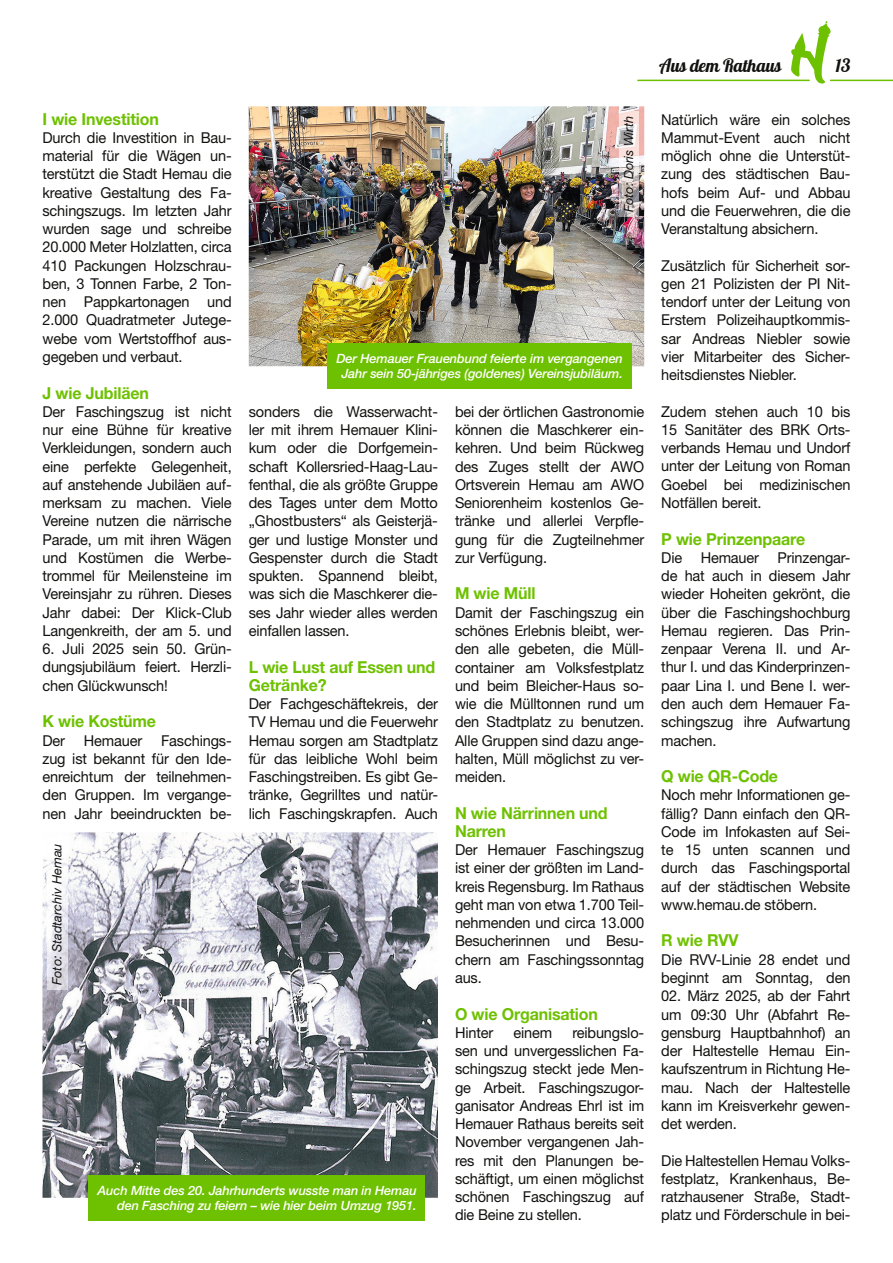
<style>
.page{position:relative;width:893px;height:1263px;background:#fff}
.page>*{position:absolute;margin:0;border:0;box-sizing:border-box;transform-origin:0 0}
.t1{font:18px "Galada";letter-spacing:-.01em;color:#11110f}
.t2{font:700 16.5px/18.3px "Helvetica Neue LT Std";letter-spacing:-.01em;color:#6ec100}
.t3{font:15px/18.3px "Helvetica Neue LT Std";letter-spacing:-.01em;color:#11110f;text-align:justify}
.t4{font:italic 500 12.75px/15px "Helvetica Neue LT Std";letter-spacing:-.01em;color:#fff;text-align:center}
.t5{font:italic 12.75px "Helvetica Neue LT Std";letter-spacing:-.005em;color:#11110f}
</style>
<div class="page">
<hr style="left:831px;top:80px;width:62px;height:1px;background:#6ec100">
<svg style="left:791px;top:21px;width:40px;height:63px"></svg>
<hr style="left:638px;top:80px;width:171px;height:1px;background:#6ec100">
<img style="left:249px;top:106px;width:395px;height:260px">
<div style="left:327px;top:344px;width:304px;height:45px;background:#6ec100"></div>
<img style="left:619px;top:112px;width:20px;height:105px">
<img style="left:43px;top:832px;width:395px;height:366px">
<div style="left:89px;top:1175px;width:336px;height:45px;background:#6ec100"></div>
<img style="left:48px;top:838px;width:19px;height:151px">
<p class="t1" style="left:659px;top:55px;width:124px">Aus dem Rathaus</p>
<p class="t1" style="left:835px;top:55px;width:16px">13</p>
<p class="t2" style="left:43px;top:109px;width:118px">I wie Investition</p>
<p class="t3" style="left:43px;top:128px;width:191px">Durch die Investition in Bau&shy;material für die Wägen un&shy;terstützt die Stadt Hemau die kreative Gestaltung des Fa&shy;schingszugs. Im letzten Jahr wurden sage und schreibe 20.000 Meter Holzlatten, circa 410 Packungen Holzschrau&shy;ben, 3 Tonnen Farbe, 2 Ton&shy;nen Pappkartonagen und 2.000 Quadratmeter Jutege&shy;webe vom Wertstoffhof aus&shy;gegeben und verbaut.</p>
<p class="t2" style="left:43px;top:383px;width:108px">J wie Jubiläen</p>
<p class="t3" style="left:43px;top:402px;width:191px">Der Faschingszug ist nicht nur eine Bühne für kreative Verkleidungen, sondern auch eine perfekte Gelegenheit, auf anstehende Jubiläen auf&shy;merksam zu machen. Viele Vereine nutzen die närrische Parade, um mit ihren Wägen und Kostümen die Werbe&shy;trommel für Meilensteine im Vereinsjahr zu rühren. Dieses Jahr dabei: Der Klick-Club Langenkreith, der am 5. und</p>
<p class="t3" style="left:43px;top:639px;width:191px">6. Juli 2025 sein 50. Grün&shy;dungsjubiläum feiert. Herzli&shy;chen Glückwunsch!</p>
<p class="t2" style="left:43px;top:712px;width:115px">K wie Kostüme</p>
<p class="t3" style="left:43px;top:731px;width:24px">Der</p>
<p class="t3" style="left:84px;top:731px;width:60px">Hemauer</p>
<p class="t5" style="left:621px;top:212px;width:98px;rotate:-90deg">Foto: Doris Wirth</p>
<p class="t4" style="left:336px;top:351px;width:288px">Der Hemauer Frauenbund feierte im vergangenen<br>Jahr sein 50-jähriges (goldenes) Vereinsjubiläum.</p>
<p class="t3" style="left:455px;top:402px;width:191px">bei der örtlichen Gastronomie können die Maschkerer ein&shy;kehren. Und beim Rückweg des Zuges stellt der AWO Ortsverein Hemau am AWO Seniorenheim kostenlos Ge&shy;tränke und allerlei Verpfle&shy;gung für die Zugteilnehmer zur Verfügung.</p>
<p class="t2" style="left:455px;top:584px;width:82px">M wie Müll</p>
<p class="t3" style="left:455px;top:603px;width:191px">Damit der Faschingszug ein schönes Erlebnis bleibt, wer&shy;den alle gebeten, die Müll&shy;container am Volksfestplatz und beim Bleicher-Haus so&shy;wie die Mülltonnen rund um den Stadtplatz zu benutzen.<br>Alle Gruppen sind dazu ange&shy;halten, Müll möglichst zu ver&shy;meiden.</p>
<p class="t2" style="left:455px;top:803px;width:154px">N wie Närrinnen und<br>Narren</p>
<p class="t3" style="left:455px;top:840px;width:191px">Der Hemauer Faschingszug ist einer der größten im Land&shy;kreis Regensburg. Im Rathaus geht man von etwa 1.700 Teil&shy;nehmenden und circa 13.000<br>Besucherinnen und Besu&shy;chern am Faschingssonntag aus.</p>
<p class="t2" style="left:455px;top:1004px;width:145px">O wie Organisation</p>
<p class="t3" style="left:455px;top:1023px;width:40px">Hinter</p>
<p class="t3" style="left:513px;top:1023px;width:40px">einem</p>
<p class="t3" style="left:249px;top:402px;width:191px">sonders die Wasserwacht&shy;ler mit ihrem Hemauer Klini&shy;kum oder die Dorfgemein&shy;schaft Kollersried-Haag-Lau&shy;fenthal, die als größte Gruppe des Tages unter dem Motto „Ghostbusters“ als Geisterjä&shy;ger und lustige Monster und Gespenster durch die Stadt spukten. Spannend bleibt, was sich die Maschkerer die&shy;ses Jahr wieder alles werden einfallen lassen.</p>
<p class="t2" style="left:249px;top:657px;width:188px">L wie Lust auf Essen und<br>Getränke?</p>
<p class="t3" style="left:249px;top:694px;width:191px">Der Fachgeschäftekreis, der TV Hemau und die Feuerwehr Hemau sorgen am Stadtplatz für das leibliche Wohl beim Faschingstreiben. Es gibt Ge&shy;tränke, Gegrilltes und natür&shy;lich Faschingskrapfen. Auch</p>
<p class="t3" style="left:43px;top:731px;width:191px;text-indent:119px">Faschings&shy;zug ist bekannt für den Ide&shy;enreichtum der teilnehmen&shy;den Gruppen. Im vergange&shy;nen Jahr beeindruckten be-</p>
<p class="t5" style="left:49px;top:985px;width:143px;rotate:-90deg">Foto: Stadtarchiv Hemau</p>
<p class="t3" style="left:455px;top:1023px;width:191px;text-indent:117px">reibungslo&shy;sen und unvergesslichen Fa&shy;schingszug steckt jede Men&shy;ge Arbeit. Faschingszugor&shy;ganisator Andreas Ehrl ist im Hemauer Rathaus bereits seit November vergangenen Jah&shy;res mit den Planungen be&shy;schäftigt, um einen möglichst schönen Faschingszug auf die Beine zu stellen.</p>
<p class="t4" style="left:98px;top:1183px;width:321px;text-align:right">Auch Mitte des 20. Jahrhunderts wusste man in Hemau den Fasching zu feiern – wie hier beim Umzug 1951.</p>
<p class="t3" style="left:661px;top:110px;width:191px">Natürlich wäre ein solches Mammut-Event auch nicht möglich ohne die Unterstüt&shy;zung des städtischen Bau&shy;hofs beim Auf- und Abbau und die Feuerwehren, die die Veranstaltung absichern.</p>
<p class="t3" style="left:661px;top:256px;width:191px">Zusätzlich für Sicherheit sor&shy;gen 21 Polizisten der PI Nit&shy;tendorf unter der Leitung von Erstem Polizeihauptkommis&shy;sar Andreas Niebler sowie vier Mitarbeiter des Sicher&shy;heitsdienstes Niebler.</p>
<p class="t3" style="left:661px;top:402px;width:191px">Zudem stehen auch 10 bis 15 Sanitäter des BRK Orts&shy;verbands Hemau und Undorf unter der Leitung von Roman Goebel bei medizinischen Notfällen bereit.</p>
<p class="t2" style="left:661px;top:529px;width:145px">P wie Prinzenpaare</p>
<p class="t3" style="left:661px;top:548px;width:191px">Die Hemauer Prinzengar&shy;de hat auch in diesem Jahr wieder Hoheiten gekrönt, die über die Faschingshochburg Hemau regieren. Das Prin&shy;zenpaar Verena II. und Ar&shy;thur I. und das Kinderprinzen&shy;paar Lina I. und Bene I. wer&shy;den auch dem Hemauer Fa&shy;schingszug ihre Aufwartung machen.</p>
<p class="t2" style="left:661px;top:767px;width:118px">Q wie QR-Code</p>
<p class="t3" style="left:661px;top:786px;width:191px">Noch mehr Informationen ge&shy;fällig? Dann einfach den QR-Code im Infokasten auf Sei&shy;te 15 unten scannen und durch das Faschingsportal auf der städtischen Website www.hemau.de stöbern.</p>
<p class="t2" style="left:661px;top:931px;width:79px">R wie RVV</p>
<p class="t3" style="left:661px;top:950px;width:191px">Die RVV-Linie 28 endet und beginnt am Sonntag, den</p>
<p class="t3" style="left:661px;top:986px;width:191px">02. März 2025, ab der Fahrt um 09:30 Uhr (Abfahrt Re&shy;gensburg Hauptbahnhof) an der Haltestelle Hemau Ein&shy;kaufszentrum in Richtung He&shy;mau. Nach der Haltestelle kann im Kreisverkehr gewen&shy;det werden.</p>
<p class="t3" style="left:661px;top:1151px;width:191px">Die Haltestellen Hemau Volks&shy;festplatz, Krankenhaus, Be&shy;ratzhausener Straße, Stadt&shy;platz und Förderschule in bei-</p>
</div>
